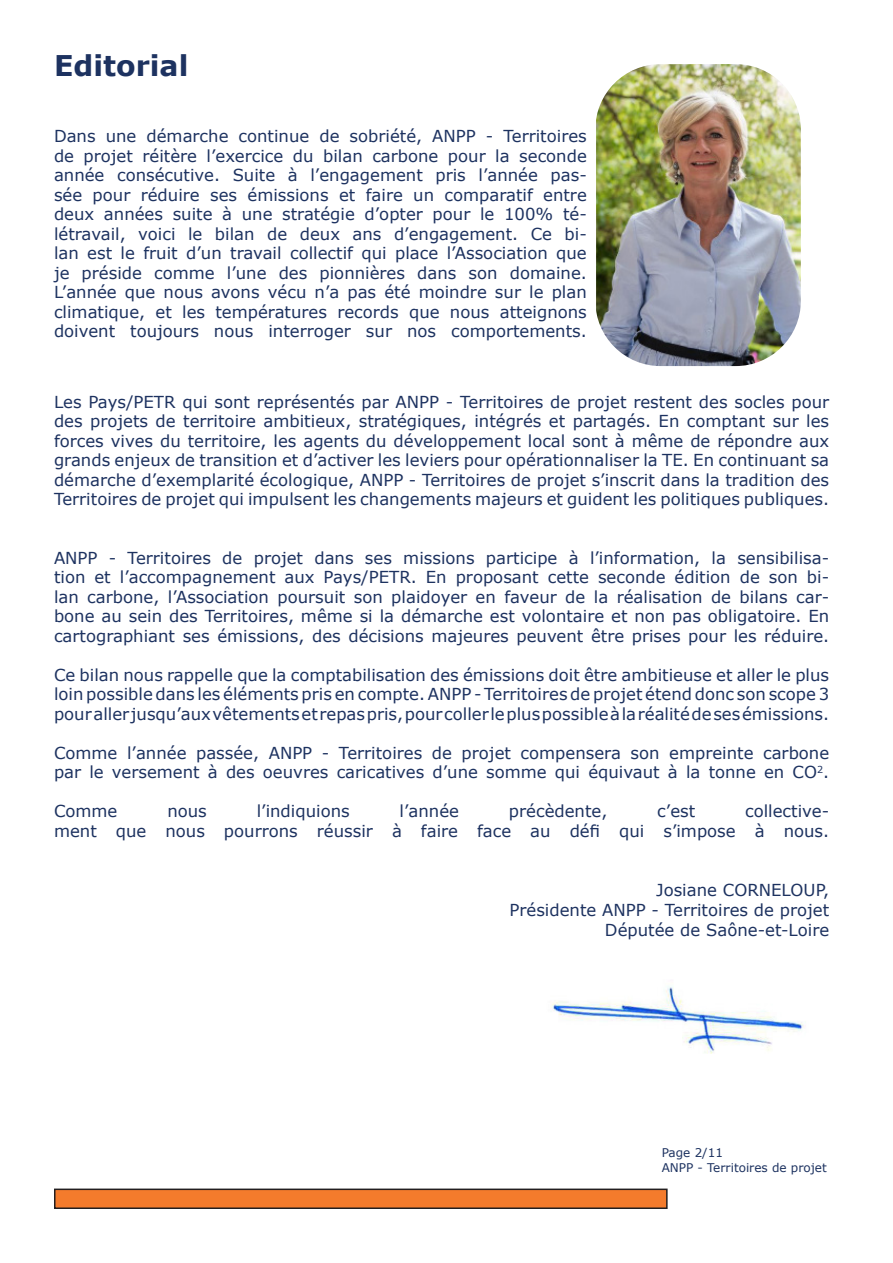
<style>
.page{position:relative;width:893px;height:1263px;background:#fff}
.page>*{position:absolute;margin:0;border:0;box-sizing:border-box;transform-origin:0 0}
.t1{font:700 28.5px "Verdana";color:#1d3260}
.t2{font:16.5px/19.5px "Verdana";color:#1d3260;text-align:justify}
.t3{font:12px "Verdana";color:#1d3260}
</style>
<div class="page">
<div style="left:55px;top:1189px;width:612px;height:19px;background:#f47b2c"></div>
<div style="left:54px;top:1188px;width:614px;height:21px;border:2px solid #231f20"></div>
<img style="left:596px;top:64px;width:205px;height:302px">
<img style="left:550px;top:986px;width:254px;height:68px">
<p class="t1" style="left:54px;top:45px;width:136px">Editorial</p>
<p class="t2" style="left:54px;top:126px;width:534px">Dans une démarche continue de sobriété, ANPP - Territoires de projet réitère l’exercice du bilan carbone pour la seconde année consécutive. Suite à l’engagement pris l’année pas&shy;sée pour réduire ses émissions et faire un comparatif entre deux années suite à une stratégie d’opter pour le 100% té&shy;létravail, voici le bilan de deux ans d’engagement. Ce bi&shy;lan est le fruit d’un travail collectif qui place l’Association que je préside comme l’une des pionnières dans son domaine.</p>
<p class="t2" style="left:54px;top:282px;width:534px">L’année que nous avons vécu n’a pas été moindre sur le plan climatique, et les températures records que nous atteignons doivent toujours nous interroger sur nos comportements.</p>
<p class="t2" style="left:54px;top:392px;width:777px">Les Pays/PETR qui sont représentés par ANPP - Territoires de projet restent des socles pour des projets de territoire ambitieux, stratégiques, intégrés et partagés. En comptant sur les forces vives du territoire, les agents du développement local sont à même de répondre aux grands enjeux de transition et d’activer les leviers pour opérationnaliser la TE. En continuant sa démarche d’exemplarité écologique, ANPP - Territoires de projet s’inscrit dans la tradition des Territoires de projet qui impulsent les changements majeurs et guident les politiques publiques.</p>
<p class="t2" style="left:54px;top:548px;width:777px">ANPP - Territoires de projet dans ses missions participe à l’information, la sensibilisa&shy;tion et l’accompagnement aux Pays/PETR. En proposant cette seconde édition de son bi&shy;lan carbone, l’Association poursuit son plaidoyer en faveur de la réalisation de bilans car&shy;bone au sein des Territoires, même si la démarche est volontaire et non pas obligatoire. En cartographiant ses émissions, des décisions majeures peuvent être prises pour les réduire.</p>
<p class="t2" style="left:54px;top:665px;width:777px">Ce bilan nous rappelle que la comptabilisation des émissions doit être ambitieuse et aller le plus loin possible dans les éléments pris en compte. ANPP - Territoires de projet étend donc son scope 3 pour aller jusqu’aux vêtements et repas pris, pour coller le plus possible à la réalité de ses émissions.</p>
<p class="t2" style="left:54px;top:743px;width:777px">Comme l’année passée, ANPP - Territoires de projet compensera son empreinte carbone par le versement à des oeuvres caricatives d’une somme qui équivaut à la tonne en CO<sup>2</sup>.</p>
<p class="t2" style="left:54px;top:801px;width:65px">Comme</p>
<p class="t2" style="left:167px;top:801px;width:41px">nous</p>
<p class="t2" style="left:257px;top:801px;width:95px">l’indiquions</p>
<p class="t2" style="left:400px;top:801px;width:61px">l’année</p>
<p class="t2" style="left:509px;top:801px;width:100px">précèdente,</p>
<p class="t2" style="left:657px;top:801px;width:39px">c’est</p>
<p class="t2" style="left:54px;top:801px;width:777px;text-align:right">collective-<br>ment que nous pourrons réussir à faire face au défi qui s’impose à nous.</p>
<p class="t2" style="left:656px;top:880px;width:175px">Josiane CORNELOUP,</p>
<p class="t2" style="left:509px;top:900px;width:321px">Présidente ANPP - Territoires de projet</p>
<p class="t2" style="left:605px;top:920px;width:226px">Députée de Saône-et-Loire</p>
<p class="t3" style="left:662px;top:1145px;width:63px">Page 2/11</p>
<p class="t3" style="left:662px;top:1159px;width:167px">ANPP - Territoires de projet</p>
</div>
